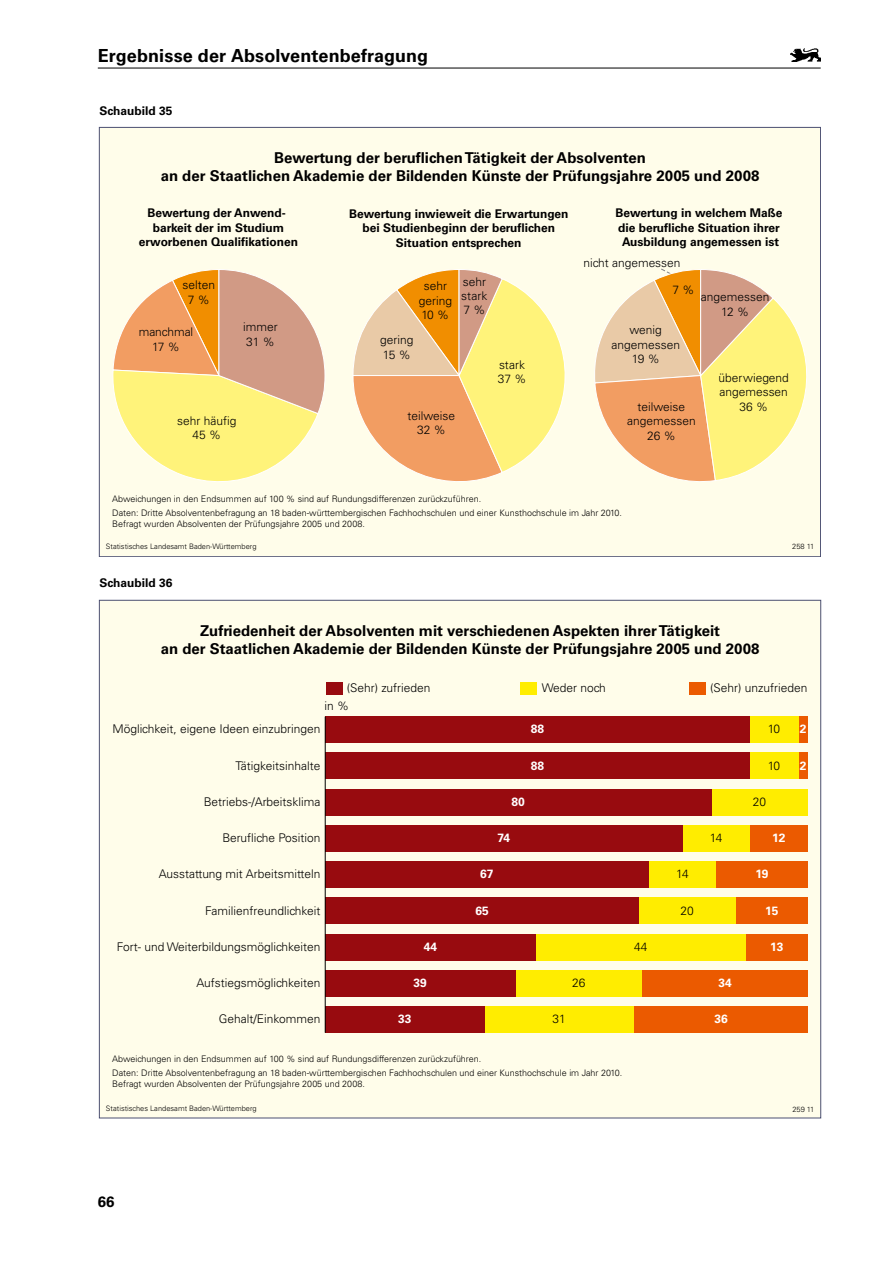
<style>
.page{position:relative;width:893px;height:1263px;background:#fff}
.page>*{position:absolute;margin:0;border:0;box-sizing:border-box;transform-origin:0 0}
.t1{font:700 18px "Univers";letter-spacing:.005em;color:#000}
.t2{font:700 15px/18px "Univers";color:#000;text-align:center}
.t3{font:300 12px/14.4px "Univers";color:#000;text-align:center}
.t4{font:700 12px/14.4px "Univers";color:#000;text-align:center}
.t5{font:700 12px "Univers";color:#fff}
.t6{font:300 9px/13.8px "Univers";color:#000}
.t7{font:300 7.5px "Univers";color:#000}
</style>
<div class="page">
<hr style="left:98px;top:68px;width:723px;height:1px;background:#000">
<img style="left:791px;top:49px;width:30px;height:12px">
<div style="left:99px;top:600px;width:722px;height:518px;background:#fffdea"></div>
<div style="left:798px;top:717px;width:10px;height:26px;background:#eb5a00"></div>
<div style="left:798px;top:753px;width:10px;height:26px;background:#eb5a00"></div>
<div style="left:750px;top:825px;width:58px;height:26px;background:#eb5a00"></div>
<div style="left:716px;top:861px;width:92px;height:27px;background:#eb5a00"></div>
<div style="left:735px;top:898px;width:73px;height:26px;background:#eb5a00"></div>
<div style="left:746px;top:934px;width:62px;height:26px;background:#eb5a00"></div>
<div style="left:642px;top:970px;width:166px;height:26px;background:#eb5a00"></div>
<div style="left:634px;top:1006px;width:174px;height:27px;background:#eb5a00"></div>
<div style="left:750px;top:717px;width:48px;height:26px;background:#ffed00"></div>
<div style="left:750px;top:753px;width:48px;height:26px;background:#ffed00"></div>
<div style="left:711px;top:789px;width:97px;height:26px;background:#ffed00"></div>
<div style="left:682px;top:825px;width:68px;height:26px;background:#ffed00"></div>
<div style="left:649px;top:861px;width:67px;height:27px;background:#ffed00"></div>
<div style="left:639px;top:898px;width:96px;height:26px;background:#ffed00"></div>
<div style="left:535px;top:934px;width:211px;height:26px;background:#ffed00"></div>
<div style="left:515px;top:970px;width:127px;height:26px;background:#ffed00"></div>
<div style="left:484px;top:1006px;width:150px;height:27px;background:#ffed00"></div>
<div style="left:325px;top:717px;width:425px;height:26px;background:#980b0f"></div>
<div style="left:325px;top:753px;width:425px;height:26px;background:#980b0f"></div>
<div style="left:325px;top:789px;width:386px;height:26px;background:#980b0f"></div>
<div style="left:325px;top:825px;width:357px;height:26px;background:#980b0f"></div>
<div style="left:325px;top:861px;width:324px;height:27px;background:#980b0f"></div>
<div style="left:325px;top:898px;width:314px;height:26px;background:#980b0f"></div>
<div style="left:325px;top:934px;width:210px;height:26px;background:#980b0f"></div>
<div style="left:325px;top:970px;width:190px;height:26px;background:#980b0f"></div>
<div style="left:325px;top:1006px;width:159px;height:27px;background:#980b0f"></div>
<hr style="left:325px;top:717px;width:1px;height:316px;background:#000">
<div style="left:325px;top:682px;width:17px;height:13px;background:#980b0f"></div>
<div style="left:689px;top:682px;width:17px;height:13px;background:#eb5a00"></div>
<div style="left:520px;top:682px;width:17px;height:13px;background:#ffed00"></div>
<div style="left:99px;top:127px;width:721px;height:430px;background:#fffdea"></div>
<svg style="left:112px;top:269px;width:213px;height:213px"></svg>
<svg style="left:352px;top:269px;width:213px;height:213px"></svg>
<svg style="left:594px;top:268px;width:213px;height:214px"></svg>
<h1 class="t1" style="left:98px;top:46px;width:332px">Ergebnisse der Absolventenbefragung</h1>
<h3 class="t4" style="left:99px;top:103px;width:74px">Schaubild 35</h3>
<h2 class="t2" style="left:161px;top:149px;width:600px">Bewertung der beruflichen Tätigkeit der Absolventen<br>an der Staatlichen Akademie der Bildenden Künste der Prüfungsjahre 2005 und 2008</h2>
<h3 class="t4" style="left:139px;top:206px;width:161px">Bewertung der Anwend&shy;barkeit der im Studium erworbenen Qualifikationen</h3>
<h3 class="t4" style="left:349px;top:207px;width:221px">Bewertung inwieweit die Erwartungen bei Studienbeginn der beruflichen<br>Situation entsprechen</h3>
<h3 class="t4" style="left:615px;top:206px;width:169px">Bewertung in welchem Maße die berufliche Situation ihrer<br>Ausbildung angemessen ist</h3>
<h3 class="t3" style="left:182px;top:278px;width:34px">selten<br>7 %</h3>
<h3 class="t3" style="left:461px;top:274px;width:28px;text-align:justify">sehr stark 7 %</h3>
<h3 class="t3" style="left:419px;top:279px;width:35px">sehr gering<br>10 %</h3>
<h3 class="t3" style="left:139px;top:325px;width:56px">manchmal<br>17 %</h3>
<h3 class="t3" style="left:243px;top:320px;width:36px;text-align:left">immer<br>31 %</h3>
<h3 class="t3" style="left:380px;top:333px;width:35px;text-align:left">gering<br>15 %</h3>
<h3 class="t3" style="left:498px;top:357px;width:30px;text-align:left">stark<br>37 %</h3>
<h3 class="t3" style="left:177px;top:414px;width:61px">sehr häufig<br>45 %</h3>
<h3 class="t3" style="left:408px;top:408px;width:49px">teilweise<br>32 %</h3>
<h3 class="t3" style="left:583px;top:255px;width:99px">nicht angemessen</h3>
<h3 class="t3" style="left:672px;top:283px;width:23px">7 %</h3>
<h3 class="t3" style="left:611px;top:323px;width:70px">wenig angemessen<br>19 %</h3>
<h3 class="t3" style="left:701px;top:290px;width:70px">angemessen<br>12 %</h3>
<h3 class="t3" style="left:718px;top:370px;width:72px;text-align:left">überwiegend angemessen</h3>
<h3 class="t3" style="left:638px;top:400px;width:49px">teilweise</h3>
<h3 class="t3" style="left:739px;top:399px;width:30px">36 %</h3>
<h3 class="t3" style="left:627px;top:414px;width:70px">angemessen<br>26 %</h3>
<p class="t6" style="left:112px;top:492px;width:511px">Abweichungen in den Endsummen auf 100 % sind auf Rundungsdifferenzen zurückzuführen.<br>Daten: Dritte Absolventenbefragung an 18 baden-württembergischen Fachhochschulen und einer Kunsthochschule im Jahr 2010.</p>
<p class="t6" style="left:112px;top:516px;width:254px">Befragt wurden Absolventen der Prüfungsjahre 2005 und 2008.</p>
<p class="t7" style="left:106px;top:542px;width:152px">Statistisches Landesamt Baden-Württemberg</p>
<p class="t7" style="left:792px;top:542px;width:24px">258 11</p>
<h3 class="t4" style="left:100px;top:576px;width:74px">Schaubild 36</h3>
<h2 class="t2" style="left:161px;top:622px;width:600px">Zufriedenheit der Absolventen mit verschiedenen Aspekten ihrer Tätigkeit<br>an der Staatlichen Akademie der Bildenden Künste der Prüfungsjahre 2005 und 2008</h2>
<h3 class="t3" style="left:347px;top:681px;width:85px">(Sehr) zufrieden</h3>
<h3 class="t3" style="left:542px;top:681px;width:66px">Weder noch</h3>
<h3 class="t3" style="left:710px;top:681px;width:99px">(Sehr) unzufrieden</h3>
<h3 class="t3" style="left:324px;top:698px;width:26px">in %</h3>
<h3 class="t3" style="left:112px;top:722px;width:210px">Möglichkeit, eigene Ideen einzubringen</h3>
<h3 class="t5" style="left:531px;top:722px;width:15px">88</h3>
<h3 class="t3" style="left:235px;top:758px;width:87px">Tätigkeitsinhalte</h3>
<h3 class="t5" style="left:531px;top:758px;width:15px">88</h3>
<h3 class="t3" style="left:204px;top:794px;width:118px">Betriebs-/Arbeitsklima</h3>
<h3 class="t5" style="left:512px;top:795px;width:15px">80</h3>
<h3 class="t3" style="left:223px;top:831px;width:100px">Berufliche Position</h3>
<h3 class="t5" style="left:497px;top:831px;width:14px">74</h3>
<h3 class="t3" style="left:159px;top:867px;width:163px">Ausstattung mit Arbeitsmitteln</h3>
<h3 class="t3" style="left:205px;top:903px;width:117px">Familienfreundlichkeit</h3>
<h3 class="t5" style="left:480px;top:867px;width:15px">67</h3>
<h3 class="t5" style="left:475px;top:903px;width:15px">65</h3>
<h3 class="t3" style="left:117px;top:939px;width:205px">Fort- und Weiterbildungsmöglichkeiten</h3>
<h3 class="t5" style="left:424px;top:940px;width:15px">44</h3>
<h3 class="t3" style="left:197px;top:975px;width:125px">Aufstiegsmöglichkeiten</h3>
<h3 class="t5" style="left:414px;top:976px;width:15px">39</h3>
<h3 class="t3" style="left:572px;top:976px;width:15px">26</h3>
<h3 class="t3" style="left:219px;top:1012px;width:103px">Gehalt/Einkommen</h3>
<h3 class="t3" style="left:553px;top:1012px;width:15px">31</h3>
<h3 class="t5" style="left:398px;top:1012px;width:15px">33</h3>
<p class="t6" style="left:112px;top:1052px;width:511px">Abweichungen in den Endsummen auf 100 % sind auf Rundungsdifferenzen zurückzuführen.<br>Daten: Dritte Absolventenbefragung an 18 baden-württembergischen Fachhochschulen und einer Kunsthochschule im Jahr 2010.</p>
<p class="t6" style="left:112px;top:1077px;width:254px">Befragt wurden Absolventen der Prüfungsjahre 2005 und 2008.</p>
<h3 class="t3" style="left:634px;top:939px;width:15px">44</h3>
<h3 class="t3" style="left:676px;top:867px;width:14px">14</h3>
<h3 class="t3" style="left:681px;top:903px;width:15px">20</h3>
<h3 class="t3" style="left:710px;top:831px;width:14px">14</h3>
<h3 class="t5" style="left:718px;top:976px;width:15px">34</h3>
<h3 class="t5" style="left:714px;top:1012px;width:15px">36</h3>
<h3 class="t3" style="left:768px;top:722px;width:14px">10</h3>
<h3 class="t3" style="left:768px;top:758px;width:14px">10</h3>
<h3 class="t3" style="left:753px;top:794px;width:15px">20</h3>
<h3 class="t5" style="left:772px;top:831px;width:15px">12</h3>
<h3 class="t5" style="left:755px;top:867px;width:15px">19</h3>
<h3 class="t5" style="left:765px;top:903px;width:15px">15</h3>
<h3 class="t5" style="left:770px;top:940px;width:15px">13</h3>
<h3 class="t5" style="left:800px;top:722px;width:8px">2</h3>
<h3 class="t5" style="left:800px;top:758px;width:8px">2</h3>
<p class="t7" style="left:106px;top:1104px;width:152px">Statistisches Landesamt Baden-Württemberg</p>
<p class="t7" style="left:792px;top:1104px;width:24px">259 11</p>
<h2 class="t2" style="left:98px;top:1193px;width:18px">66</h2>
</div>
